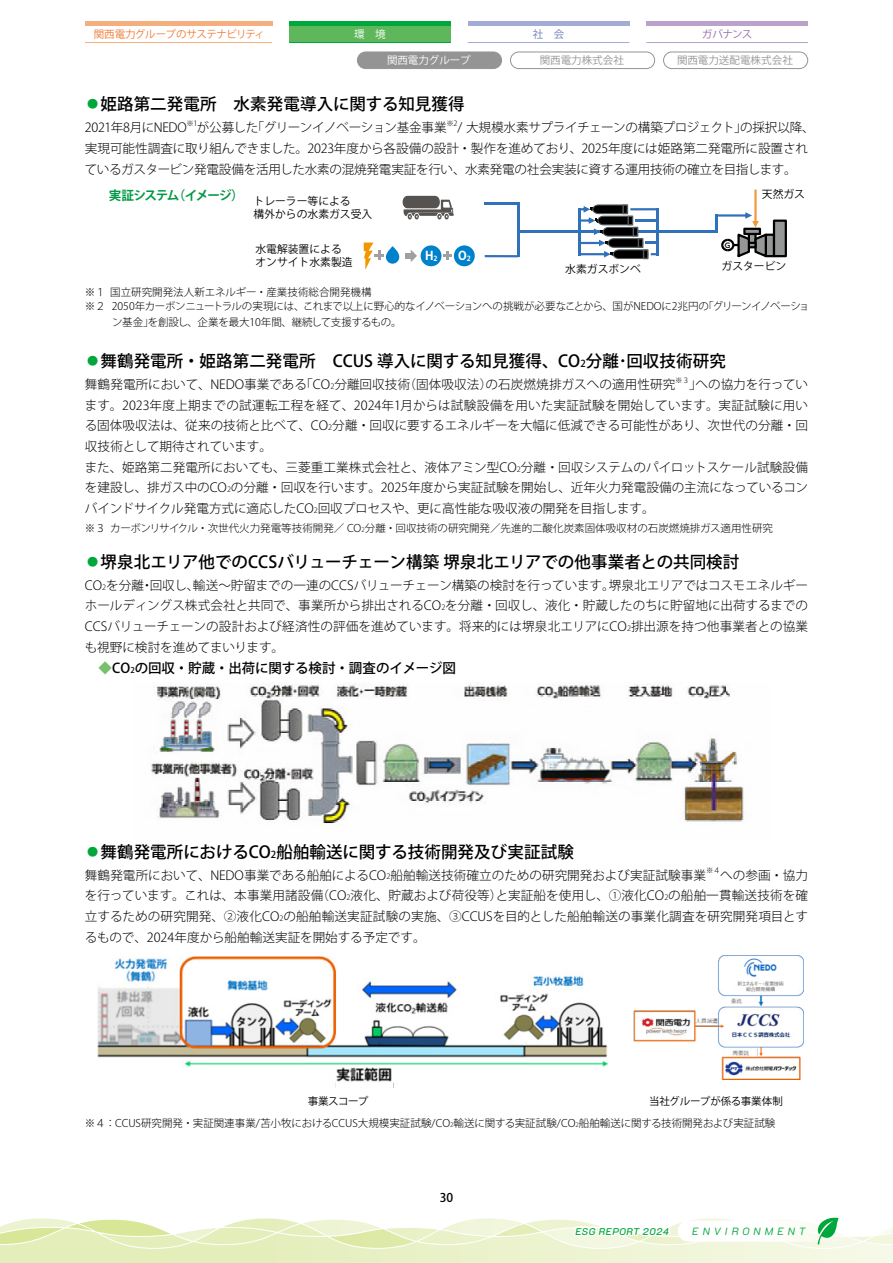
<style>
.page{position:relative;width:893px;height:1263px;background:#fff}
.page>*{position:absolute;margin:0;border:0;box-sizing:border-box;transform-origin:0 0}
.t1{font:500 16.5px "Koz Go Pr 6 N";letter-spacing:.005em;color:#000}
.t2{font:500 13.5px "Koz Go Pr 6 N";letter-spacing:-.005em;color:#000}
.t3{font:300 12.6px/20.7px "Koz Go Pr 6 N";letter-spacing:-.005em;color:#000}
.t4{font:300 12.6px "Koz Go Pr 6 N";letter-spacing:-.035em;color:#000}
.t5{font:300 12.6px "Koz Go Pr 6 N";letter-spacing:-.025em;color:#000}
.t6{font:700 12.6px "Koz Go Pr 6 N";letter-spacing:-.08em;color:#094}
.t7{font:700 12px "Koz Go Pr 6 N";color:#fff}
.t8{font:500 12px "Koz Go Pr 6 N";color:#000}
.t9{font:10.8px/12.6px "Koz Go Pr 6 N";color:#000}
.t10{font:300 10.5px/14.5px "Koz Go Pr 6 N";color:#000}
.t11{font:300 10.5px "Koz Go Pr 6 N";letter-spacing:-.02em;color:#000}
.t12{font:10.5px "Koz Go Pr 6 N";letter-spacing:.005em;color:#949495}
.t13{font:10.5px "Koz Go Pr 6 N";letter-spacing:-.04em;color:#ee7b36}
.t14{font:10.5px "Koz Go Pr 6 N";letter-spacing:-.005em;color:#fff}
.t15{font:italic 300 10.5px "K2 D";letter-spacing:.38em;color:#00a73c}
.t16{font:10.5px "Koz Go Pr 6 N";letter-spacing:-.055em;color:#9569ab}
.t17{font:10.5px "Koz Go Pr 6 N";color:#6a7dbd}
.t18{font:italic 500 9.75px "K2 D";letter-spacing:.05em;color:#00a73c}
.t19{font:300 7.35px "Koz Go Pr 6 N";color:#000}
.t20{font:700 6.75px "UD Shin Go Pro De";color:#000}
.s1{color:#00a73b}
.s2{font-size:9.6px}
.s3{font-size:7.35px}
.s4{font-size:6.15px}
.s5{color:#79c06e}
.s6{font-size:7.8px}
</style>
<div class="page">
<div style="left:85px;top:21px;width:187px;height:5px;background:#f5af7e"></div>
<hr style="left:85px;top:42px;width:187px;height:1px;background:#f5af7e">
<div style="left:646px;top:21px;width:162px;height:5px;background:#bba1cb"></div>
<hr style="left:646px;top:42px;width:162px;height:1px;background:#bba1cb">
<div style="left:468px;top:21px;width:161px;height:5px;background:#a4acd6"></div>
<hr style="left:468px;top:42px;width:161px;height:1px;background:#a4acd6">
<div style="left:289px;top:21px;width:162px;height:22px;background:#5eb85b"></div>
<div style="left:289px;top:21px;width:162px;height:5px;background:#00a73c"></div>
<hr style="left:289px;top:42px;width:162px;height:1px;background:#00a73c">
<svg style="left:0;top:1217px;width:893px;height:46px"></svg>
<div style="left:663px;top:52px;width:145px;height:17px;border:1px solid #949495;border-radius:8px"></div>
<div style="left:510px;top:52px;width:145px;height:17px;border:1px solid #949495;border-radius:8px"></div>
<div style="left:357px;top:52px;width:145px;height:17px;background:#949495;border-radius:8px"></div>
<div style="left:357px;top:52px;width:145px;height:17px;border:1px solid #949495;border-radius:8px"></div>
<hr style="left:517px;top:231px;width:199px;height:2px;background:#3171b9">
<div style="left:766px;top:235px;width:8px;height:21px;background:#969797"></div>
<div style="left:765px;top:234px;width:10px;height:23px;border:2px solid #000"></div>
<div style="left:774px;top:221px;width:12px;height:35px;background:#969797"></div>
<div style="left:773px;top:220px;width:14px;height:37px;border:2px solid #000"></div>
<svg style="left:715px;top:190px;width:54px;height:68px"></svg>
<hr style="left:484px;top:203px;width:33px;height:2px;background:#3171b9">
<svg style="left:403px;top:196px;width:51px;height:23px"></svg>
<hr style="left:578px;top:208px;width:2px;height:47px;background:#3171b9">
<svg style="left:579px;top:204px;width:79px;height:56px"></svg>
<hr style="left:485px;top:255px;width:33px;height:2px;background:#3171b9">
<hr style="left:517px;top:203px;width:2px;height:54px;background:#3171b9">
<div style="left:421px;top:245px;width:20px;height:21px;background:#0081cc;border-radius:50%"></div>
<div style="left:454px;top:245px;width:21px;height:21px;background:#0081cc;border-radius:50%"></div>
<svg style="left:444px;top:252px;width:8px;height:8px"></svg>
<svg style="left:386px;top:246px;width:13px;height:18px"></svg>
<svg style="left:364px;top:243px;width:20px;height:27px"></svg>
<div style="left:405px;top:253px;width:8px;height:6px;background:#9fa0a0"></div>
<svg style="left:411px;top:250px;width:6px;height:12px"></svg>
<img style="left:151px;top:683px;width:593px;height:141px">
<img style="left:97px;top:956px;width:511px;height:132px">
<img style="left:633px;top:955px;width:170px;height:124px">
<p class="t13" style="left:94px;top:28px;width:173px">関西電力グループのサステナビリティ</p>
<p class="t14" style="left:354px;top:28px;width:33px">環　境</p>
<p class="t17" style="left:533px;top:28px;width:33px">社　会</p>
<p class="t16" style="left:702px;top:28px;width:52px">ガバナンス</p>
<p class="t14" style="left:387px;top:54px;width:85px">関西電力グループ</p>
<p class="t12" style="left:540px;top:54px;width:86px">関西電力株式会社</p>
<p class="t12" style="left:677px;top:54px;width:117px">関西電力送配電株式会社</p>
<h1 class="t1" style="left:84px;top:95px;width:399px"><span class="s1">⃝</span>姫路第二発電所　水素発電導入に関する知見獲得　</h1>
<p class="t5" style="left:85px;top:120px;width:103px">2021年8月にNEDO</p>
<p class="t19" style="left:186px;top:119px;width:12px">※1</p>
<p class="t4" style="left:197px;top:120px;width:251px">が公募した「グリーンイノベーション基金事業</p>
<p class="t19" style="left:446px;top:119px;width:13px">※2</p>
<p class="t3" style="left:85px;top:117px;width:731px;text-indent:372px">/ 大規模水素サプライチェーンの構築プロジェクト」の採択以降、実現可能性調査に取り組んできました。2023年度から各設備の設計・製作を進めており、2025年度には姫路第二発電所に設置されているガスタービン発電設備を活用した水素の混焼発電実証を行い、水素発電の社会実装に資する運用技術の確立を目指します。</p>
<p class="t6" style="left:109px;top:188px;width:136px">実証システム（イメージ）</p>
<p class="t9" style="left:254px;top:195px;width:120px">トレーラー等による<br>構外からの水素ガス受入</p>
<p class="t9" style="left:255px;top:243px;width:99px">水電解装置によるオンサイト水素製造</p>
<p class="t7" style="left:425px;top:249px;width:14px">H<sub>2</sub></p>
<p class="t7" style="left:458px;top:249px;width:14px">O<sub>2</sub></p>
<p class="t20" style="left:725px;top:240px;width:7px">G</p>
<p class="t9" style="left:762px;top:188px;width:45px">天然ガス</p>
<p class="t9" style="left:565px;top:263px;width:77px">水素ガスボンベ</p>
<p class="t9" style="left:722px;top:260px;width:66px">ガスタービン</p>
<p class="t10" style="left:85px;top:285px;width:726px">※１ 国立研究開発法人新エネルギー・産業技術総合開発機構<br>※２ 2050年カーボンニュートラルの実現には、これまで以上に野心的なイノベーションへの挑戦が必要なことから、国がNEDOに2兆円の「グリーンイノベーショ</p>
<p class="t11" style="left:112px;top:316px;width:291px">ン基金」を創設し、企業を最大10年間、継続して支援するもの。</p>
<h1 class="t1" style="left:84px;top:352px;width:643px"><span class="s1">⃝</span>舞鶴発電所・姫路第二発電所　CCUS 導入に関する知見獲得、CO<span class="s2">2</span>分離･回収技術研究</h1>
<p class="t3" style="left:85px;top:374px;width:592px">舞鶴発電所において、NEDO事業である「CO<span class="s3">2</span>分離回収技術（固体吸収法）の石炭燃焼排ガスへの適用性研究</p>
<p class="t19" style="left:675px;top:376px;width:12px">※３</p>
<p class="t3" style="left:85px;top:374px;width:725px;text-indent:604px">」への協力を行っています。2023年度上期までの試運転工程を経て、2024年1月からは試験設備を用いた実証試験を開始しています。実証試験に用いる固体吸収法は、従来の技術と比べて、CO<span class="s3">2</span>分離・回収に要するエネルギーを大幅に低減できる可能性があり、次世代の分離・回収技術として期待されています。<br>また、姫路第二発電所においても、三菱重工業株式会社と、液体アミン型CO<span class="s3">2</span>分離・回収システムのパイロットスケール試験設備を建設し、排ガス中のCO<span class="s3">2</span>の分離・回収を行います。2025年度から実証試験を開始し、近年火力発電設備の主流になっているコンバインドサイクル発電方式に適応したCO<span class="s3">2</span>回収プロセスや、更に高性能な吸収液の開発を目指します。</p>
<p class="t10" style="left:85px;top:521px;width:690px">※３ カーボンリサイクル・次世代火力発電等技術開発／ CO<span class="s4">2</span>分離・回収技術の研究開発／先進的二酸化炭素固体吸収材の石炭燃焼排ガス適用性研究</p>
<h1 class="t1" style="left:84px;top:553px;width:656px"><span class="s1">⃝</span>堺泉北エリア他でのCCSバリューチェーン構築 堺泉北エリアでの他事業者との共同検討</h1>
<p class="t3" style="left:85px;top:575px;width:725px;text-align:justify">CO<span class="s3">2</span>を分離・回収し、輸送～貯留までの一連のCCSバリューチェーン構築の検討を行っています。堺泉北エリアではコスモエネルギーホールディングス株式会社と共同で、事業所から排出されるCO<span class="s3">2</span>を分離・回収し、液化・貯蔵したのちに貯留地に出荷するまでのCCSバリューチェーンの設計および経済性の評価を進めています。将来的には堺泉北エリアにCO<span class="s3">2</span>排出源を持つ他事業者との協業も視野に検討を進めてまいります。</p>
<p class="t2" style="left:99px;top:661px;width:359px"><span class="s5">◆</span>CO<span class="s6">2</span>の回収・貯蔵・出荷に関する検討・調査のイメージ図</p>
<h1 class="t1" style="left:84px;top:842px;width:491px"><span class="s1">⃝</span>舞鶴発電所におけるCO<span class="s2">2</span>船舶輸送に関する技術開発及び実証試験</h1>
<p class="t3" style="left:85px;top:865px;width:623px">舞鶴発電所において、NEDO事業である船舶によるCO<span class="s3">2</span>船舶輸送技術確立のための研究開発および実証試験事業</p>
<p class="t19" style="left:706px;top:866px;width:16px">※４</p>
<p class="t3" style="left:85px;top:865px;width:725px;text-align:justify;text-indent:635px">への参画・協力を行っています。これは、本事業用諸設備（CO<span class="s3">2</span>液化、貯蔵および荷役等）と実証船を使用し、①液化CO<span class="s3">2</span>の船舶一貫輸送技術を確立するための研究開発、②液化CO<span class="s3">2</span>の船舶輸送実証試験の実施、③CCUSを目的とした船舶輸送の事業化調査を研究開発項目とするもので、2024年度から船舶輸送実証を開始する予定です。</p>
<p class="t10" style="left:85px;top:1116px;width:692px">※４：CCUS研究開発・実証関連事業/苫小牧におけるCCUS大規模実証試験/CO<span class="s4">2</span>輸送に関する実証試験/CO<span class="s4">2</span>船舶輸送に関する技術開発および実証試験</p>
<p class="t8" style="left:440px;top:1191px;width:15px">30</p>
<p class="t18" style="left:576px;top:1225px;width:95px">ESG REPORT 2024</p>
<p class="t15" style="left:692px;top:1225px;width:115px">ENVIRONMENT</p>
</div>
